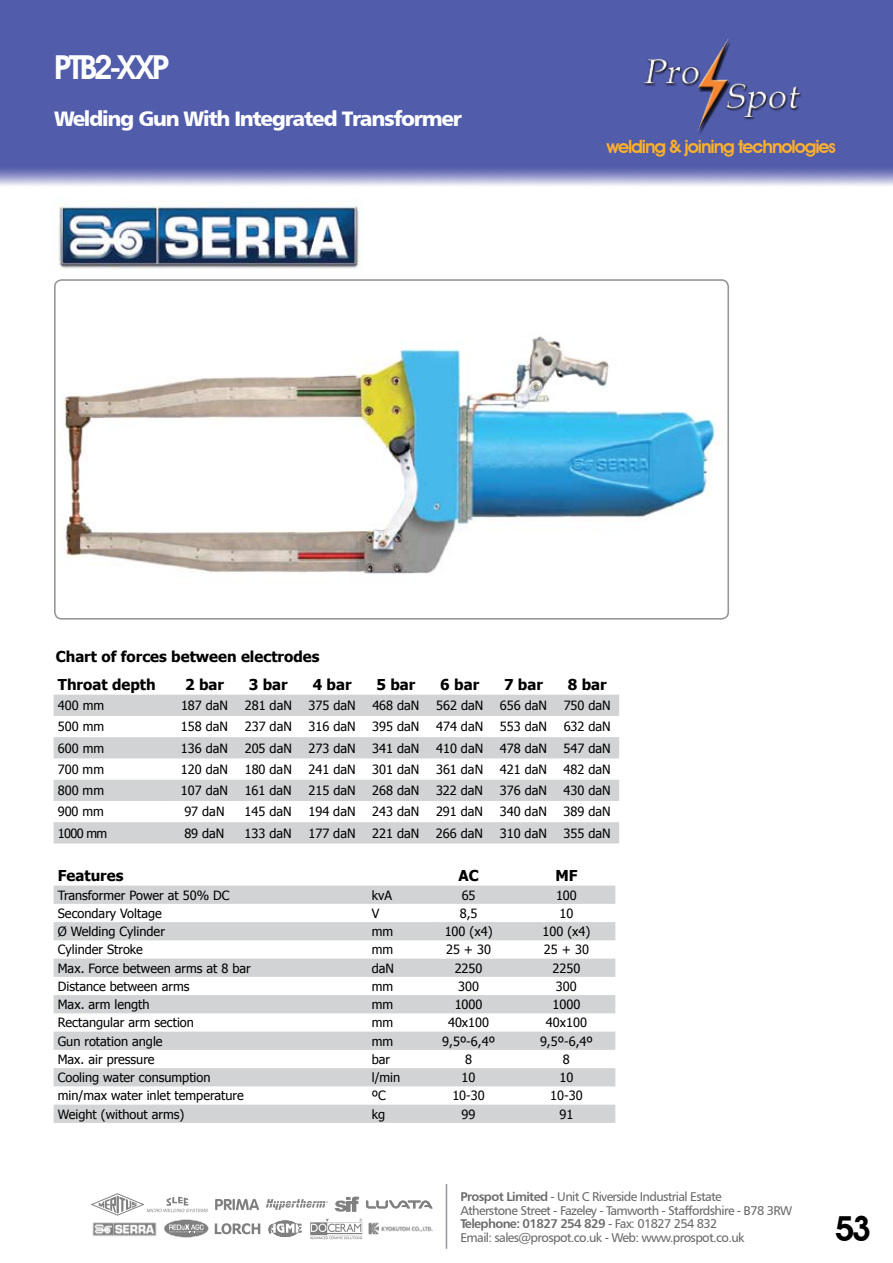
<style>
.page{position:relative;width:893px;height:1263px;background:#fff}
.page>*{position:absolute;margin:0;border:0;box-sizing:border-box;transform-origin:0 0}
.t1{font:600 34.5px "Avant Garde IT Cby BT";color:#000}
.t2{font:600 33px "Avant Garde IT Cby BT";letter-spacing:-.075em;color:#fff}
.t3{font:21px "Humanist 777 BT Black B";letter-spacing:-.06em;color:#fff}
.t4{font:600 18.3px "Avant Garde IT Cby BT";letter-spacing:-.06em;color:#fcb02c}
.t5{font:700 15px "Tahoma";color:#000}
.t6{font:12.75px "Tahoma";color:#000}
.t7{font:12.75px/13.5px "Humanist 777 BT Roman B";letter-spacing:-.05em;color:#000}
.t8{font:12.75px "Humanist 777 BT Bold B";letter-spacing:-.05em;color:#000}
.s1{font-family:"Humanist 777 BT Bold B"}
.s2{font-family:"Humanist 777 BT Roman B"}
</style>
<div class="page">
<img style="left:0;top:0;width:893px;height:1249px">
<img style="left:642px;top:34px;width:161px;height:105px">
<svg style="left:215px;top:1223px;width:45px;height:11px"></svg>
<svg style="left:310px;top:1218px;width:52px;height:21px"></svg>
<img style="left:369px;top:1223px;width:63px;height:11px">
<svg style="left:266px;top:1199px;width:62px;height:11px"></svg>
<svg style="left:215px;top:1199px;width:44px;height:11px"></svg>
<svg style="left:91px;top:1193px;width:118px;height:45px"></svg>
<svg style="left:335px;top:1197px;width:24px;height:15px"></svg>
<svg style="left:366px;top:1200px;width:67px;height:8px"></svg>
<svg style="left:268px;top:1220px;width:35px;height:18px"></svg>
<hr style="left:446px;top:1184px;width:1px;height:65px;background:#95979a">
<svg style="left:54px;top:885px;width:561px;height:238px;fill:#d2d4d5"></svg>
<svg style="left:54px;top:695px;width:565px;height:148px;fill:#d1d3d4"></svg>
<img style="left:57px;top:307px;width:669px;height:293px">
<div style="left:54px;top:279px;width:675px;height:341px;border:2px solid #95979a;border-radius:7px"></div>
<img style="left:51px;top:200px;width:314px;height:71px">
<h2 class="t2" style="left:54px;top:48px;width:117px">PTB2-XXP</h2>
<h3 class="t3" style="left:54px;top:106px;width:409px">Welding Gun With Integrated Transformer</h3>
<h3 class="t4" style="left:606px;top:136px;width:231px">welding &amp; joining technologies</h3>
<p class="t5" style="left:56px;top:646px;width:265px">Chart of forces between electrodes</p>
<p class="t5" style="left:58px;top:674px;width:99px">Throat depth</p>
<p class="t5" style="left:185px;top:674px;width:40px">2 bar</p>
<p class="t5" style="left:249px;top:674px;width:40px">3 bar</p>
<p class="t5" style="left:313px;top:674px;width:40px">4 bar</p>
<p class="t5" style="left:376px;top:674px;width:40px">5 bar</p>
<p class="t5" style="left:440px;top:674px;width:40px">6 bar</p>
<p class="t5" style="left:504px;top:674px;width:40px">7 bar</p>
<p class="t5" style="left:568px;top:674px;width:40px">8 bar</p>
<p class="t6" style="left:58px;top:697px;width:48px">400 mm</p>
<p class="t6" style="left:181px;top:697px;width:49px">187 daN</p>
<p class="t6" style="left:245px;top:697px;width:49px">281 daN</p>
<p class="t6" style="left:309px;top:697px;width:49px">375 daN</p>
<p class="t6" style="left:372px;top:697px;width:49px">468 daN</p>
<p class="t6" style="left:436px;top:697px;width:49px">562 daN</p>
<p class="t6" style="left:500px;top:697px;width:49px">656 daN</p>
<p class="t6" style="left:564px;top:697px;width:49px">750 daN</p>
<p class="t6" style="left:58px;top:718px;width:48px">500 mm</p>
<p class="t6" style="left:181px;top:718px;width:49px">158 daN</p>
<p class="t6" style="left:245px;top:718px;width:49px">237 daN</p>
<p class="t6" style="left:309px;top:718px;width:49px">316 daN</p>
<p class="t6" style="left:372px;top:718px;width:49px">395 daN</p>
<p class="t6" style="left:436px;top:718px;width:49px">474 daN</p>
<p class="t6" style="left:500px;top:718px;width:49px">553 daN</p>
<p class="t6" style="left:564px;top:718px;width:49px">632 daN</p>
<p class="t6" style="left:58px;top:739px;width:48px">600 mm</p>
<p class="t6" style="left:181px;top:739px;width:49px">136 daN</p>
<p class="t6" style="left:245px;top:739px;width:49px">205 daN</p>
<p class="t6" style="left:308px;top:739px;width:49px">273 daN</p>
<p class="t6" style="left:372px;top:739px;width:49px">341 daN</p>
<p class="t6" style="left:436px;top:739px;width:49px">410 daN</p>
<p class="t6" style="left:500px;top:739px;width:49px">478 daN</p>
<p class="t6" style="left:564px;top:739px;width:49px">547 daN</p>
<p class="t6" style="left:58px;top:761px;width:48px">700 mm</p>
<p class="t6" style="left:181px;top:761px;width:49px">120 daN</p>
<p class="t6" style="left:245px;top:761px;width:49px">180 daN</p>
<p class="t6" style="left:308px;top:761px;width:49px">241 daN</p>
<p class="t6" style="left:372px;top:761px;width:49px">301 daN</p>
<p class="t6" style="left:436px;top:761px;width:49px">361 daN</p>
<p class="t6" style="left:500px;top:761px;width:49px">421 daN</p>
<p class="t6" style="left:564px;top:761px;width:49px">482 daN</p>
<p class="t6" style="left:58px;top:782px;width:48px">800 mm</p>
<p class="t6" style="left:181px;top:782px;width:49px">107 daN</p>
<p class="t6" style="left:245px;top:782px;width:49px">161 daN</p>
<p class="t6" style="left:308px;top:782px;width:49px">215 daN</p>
<p class="t6" style="left:372px;top:782px;width:49px">268 daN</p>
<p class="t6" style="left:436px;top:782px;width:49px">322 daN</p>
<p class="t6" style="left:500px;top:782px;width:49px">376 daN</p>
<p class="t6" style="left:564px;top:782px;width:49px">430 daN</p>
<p class="t6" style="left:58px;top:803px;width:48px">900 mm</p>
<p class="t6" style="left:184px;top:803px;width:42px">97 daN</p>
<p class="t6" style="left:245px;top:803px;width:49px">145 daN</p>
<p class="t6" style="left:308px;top:803px;width:49px">194 daN</p>
<p class="t6" style="left:372px;top:803px;width:49px">243 daN</p>
<p class="t6" style="left:436px;top:803px;width:49px">291 daN</p>
<p class="t6" style="left:500px;top:803px;width:49px">340 daN</p>
<p class="t6" style="left:564px;top:803px;width:49px">389 daN</p>
<p class="t6" style="left:58px;top:824px;width:51px">1000 mm</p>
<p class="t6" style="left:184px;top:824px;width:42px">89 daN</p>
<p class="t6" style="left:245px;top:824px;width:49px">133 daN</p>
<p class="t6" style="left:308px;top:824px;width:49px">177 daN</p>
<p class="t6" style="left:372px;top:824px;width:49px">221 daN</p>
<p class="t6" style="left:436px;top:824px;width:49px">266 daN</p>
<p class="t6" style="left:500px;top:824px;width:49px">310 daN</p>
<p class="t6" style="left:563px;top:824px;width:49px">355 daN</p>
<p class="t5" style="left:58px;top:865px;width:67px">Features</p>
<p class="t5" style="left:458px;top:865px;width:22px">AC</p>
<p class="t5" style="left:555px;top:865px;width:24px">MF</p>
<p class="t6" style="left:58px;top:886px;width:173px">Transformer Power at 50% DC</p>
<p class="t6" style="left:372px;top:886px;width:22px">kvA</p>
<p class="t6" style="left:462px;top:886px;width:15px">65</p>
<p class="t6" style="left:556px;top:886px;width:22px">100</p>
<p class="t6" style="left:58px;top:905px;width:106px">Secondary Voltage</p>
<p class="t6" style="left:372px;top:905px;width:9px">V</p>
<p class="t6" style="left:460px;top:905px;width:19px">8,5</p>
<p class="t6" style="left:559px;top:905px;width:15px">10</p>
<p class="t6" style="left:58px;top:923px;width:109px">Ø Welding Cylinder</p>
<p class="t6" style="left:372px;top:923px;width:23px">mm</p>
<p class="t6" style="left:445px;top:923px;width:49px">100 (x4)</p>
<p class="t6" style="left:542px;top:923px;width:49px">100 (x4)</p>
<p class="t6" style="left:58px;top:941px;width:87px">Cylinder Stroke</p>
<p class="t6" style="left:372px;top:941px;width:23px">mm</p>
<p class="t6" style="left:446px;top:941px;width:47px">25 + 30</p>
<p class="t6" style="left:544px;top:941px;width:47px">25 + 30</p>
<p class="t6" style="left:58px;top:959px;width:194px">Max. Force between arms at 8 bar</p>
<p class="t6" style="left:372px;top:959px;width:24px">daN</p>
<p class="t6" style="left:455px;top:959px;width:29px">2250</p>
<p class="t6" style="left:552px;top:959px;width:29px">2250</p>
<p class="t6" style="left:58px;top:978px;width:133px">Distance between arms</p>
<p class="t6" style="left:372px;top:978px;width:23px">mm</p>
<p class="t6" style="left:458px;top:978px;width:22px">300</p>
<p class="t6" style="left:556px;top:978px;width:22px">300</p>
<p class="t6" style="left:58px;top:996px;width:93px">Max. arm length</p>
<p class="t6" style="left:372px;top:996px;width:23px">mm</p>
<p class="t6" style="left:455px;top:996px;width:29px">1000</p>
<p class="t6" style="left:552px;top:996px;width:29px">1000</p>
<p class="t6" style="left:58px;top:1014px;width:138px">Rectangular arm section</p>
<p class="t6" style="left:372px;top:1014px;width:23px">mm</p>
<p class="t6" style="left:448px;top:1014px;width:43px">40x100</p>
<p class="t6" style="left:546px;top:1014px;width:43px">40x100</p>
<p class="t6" style="left:58px;top:1032px;width:106px">Gun rotation angle</p>
<p class="t6" style="left:372px;top:1032px;width:23px">mm</p>
<p class="t6" style="left:442px;top:1032px;width:54px">9,5º-6,4º</p>
<p class="t6" style="left:540px;top:1032px;width:54px">9,5º-6,4º</p>
<p class="t6" style="left:58px;top:1051px;width:98px">Max. air pressure</p>
<p class="t6" style="left:372px;top:1051px;width:20px">bar</p>
<p class="t6" style="left:465px;top:1051px;width:8px">8</p>
<p class="t6" style="left:563px;top:1051px;width:8px">8</p>
<p class="t6" style="left:58px;top:1069px;width:154px">Cooling water consumption</p>
<p class="t6" style="left:372px;top:1069px;width:30px">l/min</p>
<p class="t6" style="left:462px;top:1069px;width:15px">10</p>
<p class="t6" style="left:559px;top:1069px;width:15px">10</p>
<p class="t6" style="left:58px;top:1087px;width:187px">min/max water inlet temperature</p>
<p class="t6" style="left:372px;top:1087px;width:15px">ºC</p>
<p class="t6" style="left:452px;top:1087px;width:34px">10-30</p>
<p class="t6" style="left:550px;top:1087px;width:34px">10-30</p>
<p class="t6" style="left:58px;top:1105px;width:128px">Weight (without arms)</p>
<p class="t6" style="left:372px;top:1105px;width:15px">kg</p>
<p class="t6" style="left:462px;top:1105px;width:15px">99</p>
<p class="t6" style="left:559px;top:1105px;width:15px">91</p>
<p class="t7" style="left:460px;top:1189px;width:333px"><span class="s1">Prospot Limited</span> - Unit C Riverside Industrial Estate<br>Atherstone Street - Fazeley - Tamworth - Staffordshire - B78 3RW</p>
<p class="t8" style="left:460px;top:1215px;width:259px">Telephone: 01827 254 829 <span class="s2">- Fax: 01827 254 832</span></p>
<p class="t7" style="left:460px;top:1230px;width:286px">Email: sales@prospot.co.uk - Web: www.prospot.co.uk</p>
<h1 class="t1" style="left:835px;top:1208px;width:38px">53</h1>
</div>
